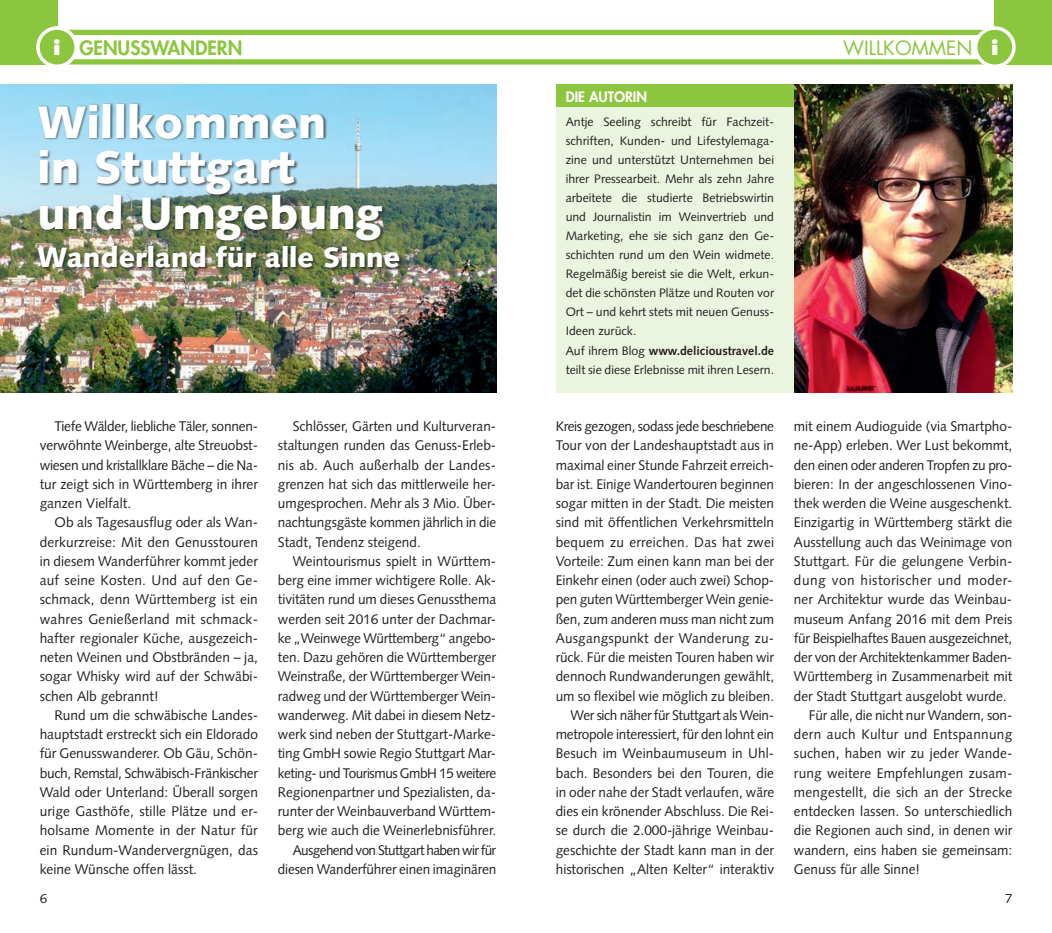
<style>
.page{position:relative;width:1052px;height:933px;background:#fff}
.page>*{position:absolute;margin:0;border:0;box-sizing:border-box;transform-origin:0 0}
.t1{font:900 45.5px/45.5px "Syntax LT Std";color:#fff}
.t2{font:900 28px "Syntax LT Std";color:#fff}
.t3{font:800 19.25px "Futura Std";color:#8bc63e}
.t4{font:19.25px "Futura Std";color:#8bc63e}
.t5{font:14px/19.2px "Syntax LT Std";color:#231f20;text-align:justify}
.t6{font:14px "Syntax LT Std";letter-spacing:-.02em;color:#231f20}
.t7{font:14px "Syntax LT Std";letter-spacing:.035em;color:#231f20}
.t8{font:14px "Syntax LT Std";letter-spacing:.025em;color:#231f20}
.t9{font:800 14px "Futura Std";color:#fff}
.t10{font:13.12px "Syntax LT Std";color:#231f20}
.t11{font:12.25px/19.1px "Syntax LT Std";color:#231f20}
.s1{color:#fff}
.s2{font-weight:800;color:#fff}
.s3{font-weight:700}
</style>
<div class="page">
<div style="left:0;top:0;width:57px;height:64px;background:#8bc63e"></div>
<div style="left:995px;top:0;width:57px;height:64px;background:#8bc63e"></div>
<svg style="left:37px;top:27px;width:978px;height:38px"></svg>
<div style="left:38px;top:28px;width:38px;height:38px;background:#8bc63e;border-radius:50%"></div>
<div style="left:36px;top:26px;width:42px;height:42px;border:4px solid #fff;border-radius:50%"></div>
<div style="left:975px;top:28px;width:39px;height:38px;background:#8bc63e;border-radius:50%"></div>
<div style="left:974px;top:26px;width:41px;height:42px;border:4px solid #fff;border-radius:50%"></div>
<img style="left:0;top:84px;width:496px;height:308px">
<div style="left:37px;top:103px;width:366px;height:169px;background:#231f20;opacity:.7"></div>
<div style="left:556px;top:98px;width:272px;height:294px;background:#ebf4de"></div>
<div style="left:556px;top:84px;width:272px;height:22px;background:#8bc63e"></div>
<img style="left:794px;top:84px;width:218px;height:308px">
<h3 class="t3" style="left:53px;top:35px;width:190px"><span class="s1">i</span> GENUSSWANDERN</h3>
<h3 class="t4" style="left:843px;top:35px;width:157px">WILLKOMMEN <span class="s2">i</span></h3>
<h1 class="t1" style="left:37px;top:99px;width:347px">Willkommen<br>in Stuttgart und Umgebung</h1>
<h2 class="t2" style="left:37px;top:241px;width:365px">Wanderland für alle Sinne</h2>
<p class="t5" style="left:40px;top:416px;width:220px;text-indent:15px">Tiefe Wälder, liebliche Täler, sonnen&shy;verwöhnte Weinberge, alte Streuobst&shy;wiesen und kristallklare Bäche – die Na&shy;tur zeigt sich in Württemberg in ihrer ganzen Vielfalt.</p>
<p class="t5" style="left:40px;top:513px;width:220px;text-indent:15px">Ob als Tagesausflug oder als Wan&shy;derkurzreise: Mit den Genusstouren in diesem Wanderführer kommt jeder auf seine Kosten. Und auf den Ge&shy;schmack, denn Württemberg ist ein wahres Genießerland mit schmack&shy;hafter regionaler Küche, ausgezeich&shy;neten Weinen und Obstbränden – ja, sogar Whisky wird auf der Schwäbi&shy;schen Alb gebrannt!</p>
<p class="t5" style="left:40px;top:705px;width:220px;text-indent:15px">Rund um die schwäbische Landes&shy;hauptstadt erstreckt sich ein Eldorado für Genusswanderer. Ob Gäu, Schön&shy;buch, Remstal, Schwäbisch-Fränkischer Wald oder Unterland: Überall sorgen urige Gasthöfe, stille Plätze und er&shy;holsame Momente in der Natur für ein Rundum-Wandervergnügen, das keine Wünsche offen lässt.</p>
<p class="t5" style="left:278px;top:416px;width:220px;text-indent:15px">Schlösser, Gärten und Kulturveran&shy;staltungen runden das Genuss-Erleb&shy;nis ab. Auch außerhalb der Landes&shy;grenzen hat sich das mittlerweile her&shy;umgesprochen. Mehr als 3 Mio. Über&shy;nachtungsgäste kommen jährlich in die Stadt, Tendenz steigend.</p>
<p class="t5" style="left:278px;top:551px;width:220px;text-align:right">Weintourismus spielt in Württem&shy;berg eine immer wichtigere Rolle. Ak&shy;tivitäten rund um dieses Genussthema werden seit 2016 unter der Dachmar&shy;ke „Weinwege Württemberg“ angebo&shy;ten. Dazu gehören die Württemberger Weinstraße, der Württemberger Wein&shy;radweg und der Württemberger Wein&shy;wanderweg. Mit dabei in diesem Netz&shy;werk sind neben der Stuttgart-Marke&shy;ting GmbH sowie Regio Stuttgart Mar&shy;keting- und Tourismus GmbH 15 weitere Regionenpartner und Spezialisten, da&shy;runter der Weinbauverband Württem&shy;berg wie auch die Weinerlebnisführer.<br>Ausgehend von Stuttgart haben wir für diesen Wanderführer einen imaginären</p>
<p class="t9" style="left:566px;top:88px;width:83px">DIE AUTORIN</p>
<p class="t11" style="left:566px;top:112px;width:210px">Antje Seeling schreibt für Fachzeit&shy;schriften, Kunden- und Lifestylemaga&shy;zine und unterstützt Unternehmen bei ihrer Pressearbeit. Mehr als zehn Jahre arbeitete die studierte Betriebswirtin und Journalistin im Weinvertrieb und Marketing, ehe sie sich ganz den Ge&shy;schichten rund um den Wein widmete.<br>Regelmäßig bereist sie die Welt, erkun&shy;det die schönsten Plätze und Routen vor Ort – und kehrt stets mit neuen Genuss-Ideen zurück.<br>Auf ihrem Blog <span class="s3">www.delicioustravel.de </span>teilt sie diese Erlebnisse mit ihren Lesern.</p>
<p class="t5" style="left:556px;top:416px;width:220px;text-align:right">Kreis gezogen, sodass jede beschriebene Tour von der Landeshauptstadt aus in maximal einer Stunde Fahrzeit erreich&shy;bar ist. Einige Wandertouren beginnen sogar mitten in der Stadt. Die meisten sind mit öffentlichen Verkehrsmitteln bequem zu erreichen. Das hat zwei Vorteile: Zum einen kann man bei der Einkehr einen (oder auch zwei) Schop&shy;pen guten Württemberger Wein genie&shy;ßen, zum anderen muss man nicht zum Ausgangspunkt der Wanderung zu&shy;rück. Für die meisten Touren haben wir dennoch Rundwanderungen gewählt, um so flexibel wie möglich zu bleiben.<br>Wer sich näher für Stuttgart als Wein&shy;metropole interessiert, für den lohnt ein Besuch im Weinbaumuseum in Uhl&shy;bach. Besonders bei den Touren, die in oder nahe der Stadt verlaufen, wäre dies ein krönender Abschluss. Die Rei&shy;se durch die 2.000-jährige Weinbau&shy;geschichte der Stadt kann man in der historischen „Alten Kelter“ interaktiv</p>
<p class="t5" style="left:794px;top:416px;width:220px">mit einem Audioguide (via Smartpho-</p>
<p class="t5" style="left:794px;top:436px;width:220px">ne-App) erleben. Wer Lust bekommt,</p>
<p class="t6" style="left:794px;top:456px;width:220px">den einen oder anderen Tropfen zu pro-</p>
<p class="t5" style="left:794px;top:474px;width:220px">bieren: In der angeschlossenen Vino-</p>
<p class="t5" style="left:794px;top:493px;width:217px">thek werden die Weine ausgeschenkt.</p>
<p class="t5" style="left:794px;top:513px;width:220px">Einzigartig in Württemberg stärkt die</p>
<p class="t5" style="left:794px;top:532px;width:220px">Ausstellung auch das Weinimage von</p>
<p class="t5" style="left:794px;top:551px;width:220px">Stuttgart. Für die gelungene Verbin-</p>
<p class="t7" style="left:794px;top:572px;width:220px">dung von historischer und moder-</p>
<p class="t5" style="left:794px;top:590px;width:218px">ner Architektur wurde das Weinbau-</p>
<p class="t5" style="left:794px;top:609px;width:220px">museum Anfang 2016 mit dem Preis</p>
<p class="t5" style="left:794px;top:628px;width:220px">für Beispielhaftes Bauen ausgezeichnet,</p>
<p class="t6" style="left:794px;top:649px;width:220px">der von der Architektenkammer Baden-</p>
<p class="t5" style="left:794px;top:667px;width:220px">Württemberg in Zusammenarbeit mit</p>
<p class="t5" style="left:794px;top:686px;width:212px">der Stadt Stuttgart ausgelobt wurde.</p>
<p class="t5" style="left:809px;top:705px;width:205px">Für alle, die nicht nur Wandern, son-</p>
<p class="t8" style="left:794px;top:726px;width:220px">dern auch Kultur und Entspannung</p>
<p class="t5" style="left:794px;top:744px;width:220px">suchen, haben wir zu jeder Wande-</p>
<p class="t5" style="left:794px;top:763px;width:220px">rung weitere Empfehlungen zusam-</p>
<p class="t5" style="left:794px;top:782px;width:220px">mengestellt, die sich an der Strecke</p>
<p class="t5" style="left:794px;top:801px;width:220px">entdecken lassen. So unterschiedlich</p>
<p class="t5" style="left:794px;top:821px;width:220px">die Regionen auch sind, in denen wir</p>
<p class="t5" style="left:794px;top:840px;width:220px">wandern, eins haben sie gemeinsam:</p>
<p class="t5" style="left:794px;top:859px;width:128px">Genuss für alle Sinne!</p>
<p class="t10" style="left:40px;top:890px;width:9px">6</p>
<p class="t10" style="left:1005px;top:890px;width:9px">7</p>
</div>
